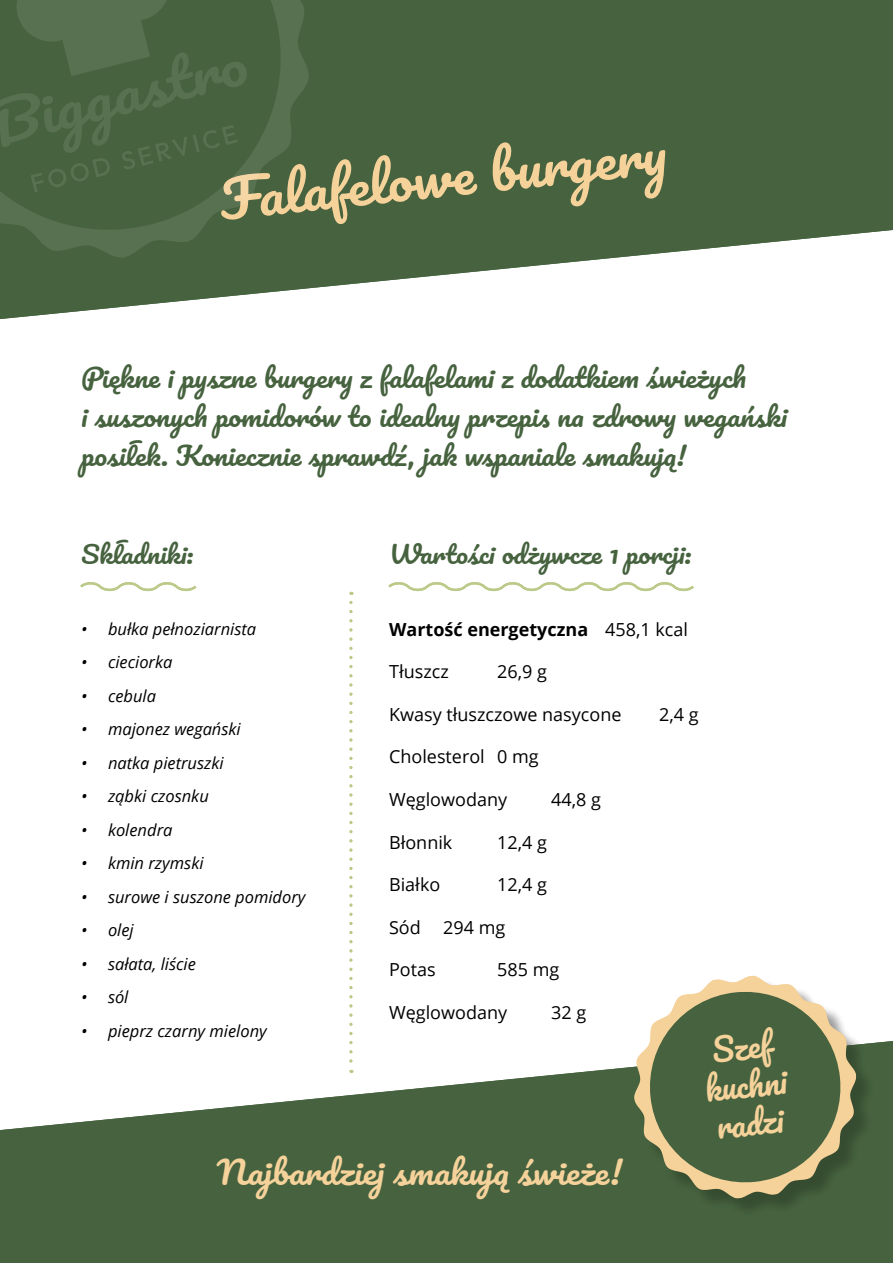
<style>
.page{position:relative;width:893px;height:1263px;background:#fff}
.page>*{position:absolute;margin:0;border:0;box-sizing:border-box;transform-origin:0 0}
.t1{font:51px "Pacifico";color:#f6d29b;scale:1.1 1}
.t2{font:31.8px/38.2px "Pacifico";color:#f6d29b;text-align:center}
.t3{font:31.5px "Pacifico";color:#f6d29b;scale:1.1 1}
.t4{font:25.5px/39px "Pacifico";color:#46623e;scale:1.1 1}
.t5{font:24px "Pacifico";color:#46623e;scale:1.1 1}
.t6{font:18px "Open Sans";color:#000}
.t7{font:700 18px "Open Sans";color:#000}
.t8{font:italic 16.5px "Open Sans";color:#000}
.s1{font-weight:400}
</style>
<div class="page">
<svg style="left:0;top:0;width:893px;height:319px;fill:#46623e"></svg>
<svg style="left:0;top:1041px;width:893px;height:222px;fill:#46623e"></svg>
<svg style="left:0;top:0;width:310px;height:258px;background:#4b6643"></svg>
<svg style="left:0;top:0;width:247px;height:193px;background:#4b6643"></svg>
<svg style="left:80px;top:582px;width:117px;height:10px"></svg>
<svg style="left:388px;top:582px;width:306px;height:10px"></svg>
<svg style="left:349px;top:602px;width:3px;height:471px"></svg>
<div style="left:637px;top:979px;width:237px;height:238px;background:#000;opacity:.22"></div>
<svg style="left:633px;top:975px;width:224px;height:224px"></svg>
<svg style="left:645px;top:987px;width:200px;height:200px;background:#6d7d58"></svg>
<h1 class="t1" style="left:217px;top:173px;width:411px;rotate:-6deg">Falafelowe burgery</h1>
<h3 class="t4" style="left:81px;top:360px;width:644px">Piękne i pyszne burgery z falafelami z dodatkiem świeżych<br>i suszonych pomidorów to idealny przepis na zdrowy wegański posiłek. Koniecznie sprawdź, jak wspaniale smakują!</h3>
<h3 class="t5" style="left:81px;top:542px;width:104px">Składniki:</h3>
<h3 class="t5" style="left:389px;top:542px;width:276px">Wartości odżywcze 1 porcji:</h3>
<p class="t8" style="left:81px;top:617px;width:177px">• bułka pełnoziarnista</p>
<p class="t8" style="left:81px;top:651px;width:93px">• cieciorka</p>
<p class="t8" style="left:81px;top:684px;width:77px">• cebula</p>
<p class="t8" style="left:81px;top:718px;width:161px">• majonez wegański</p>
<p class="t8" style="left:81px;top:751px;width:144px">• natka pietruszki</p>
<p class="t8" style="left:81px;top:785px;width:129px">• ząbki czosnku</p>
<p class="t8" style="left:81px;top:818px;width:93px">• kolendra</p>
<p class="t8" style="left:81px;top:852px;width:124px">• kmin rzymski</p>
<p class="t8" style="left:81px;top:885px;width:226px">• surowe i suszone pomidory</p>
<p class="t8" style="left:81px;top:919px;width:54px">• olej</p>
<p class="t8" style="left:81px;top:953px;width:116px">• sałata, liście</p>
<p class="t8" style="left:81px;top:986px;width:49px">• sól</p>
<p class="t8" style="left:81px;top:1020px;width:187px">• pieprz czarny mielony</p>
<p class="t7" style="left:389px;top:617px;width:300px">Wartość energetyczna <span class="s1">458,1 kcal</span></p>
<p class="t6" style="left:389px;top:659px;width:61px">Tłuszcz</p>
<p class="t6" style="left:497px;top:659px;width:51px">26,9 g</p>
<p class="t6" style="left:389px;top:702px;width:234px">Kwasy tłuszczowe nasycone</p>
<p class="t6" style="left:659px;top:702px;width:41px">2,4 g</p>
<p class="t6" style="left:389px;top:745px;width:151px">Cholesterol 0 mg</p>
<p class="t6" style="left:389px;top:787px;width:120px">Węglowodany</p>
<p class="t6" style="left:551px;top:787px;width:51px">44,8 g</p>
<p class="t6" style="left:389px;top:830px;width:65px">Błonnik</p>
<p class="t6" style="left:497px;top:830px;width:51px">12,4 g</p>
<p class="t6" style="left:389px;top:872px;width:53px">Białko</p>
<p class="t6" style="left:497px;top:872px;width:51px">12,4 g</p>
<p class="t6" style="left:389px;top:915px;width:118px">Sód 294 mg</p>
<p class="t6" style="left:389px;top:957px;width:48px">Potas</p>
<p class="t6" style="left:497px;top:957px;width:64px">585 mg</p>
<p class="t6" style="left:389px;top:1000px;width:120px">Węglowodany</p>
<p class="t6" style="left:551px;top:1000px;width:37px">32 g</p>
<h2 class="t2" style="left:699px;top:1034px;width:83px;rotate:-6deg">Szef kuchni radzi</h2>
<h3 class="t3" style="left:217px;top:1155px;width:370px">Najbardziej smakują świeże!</h3>
</div>
